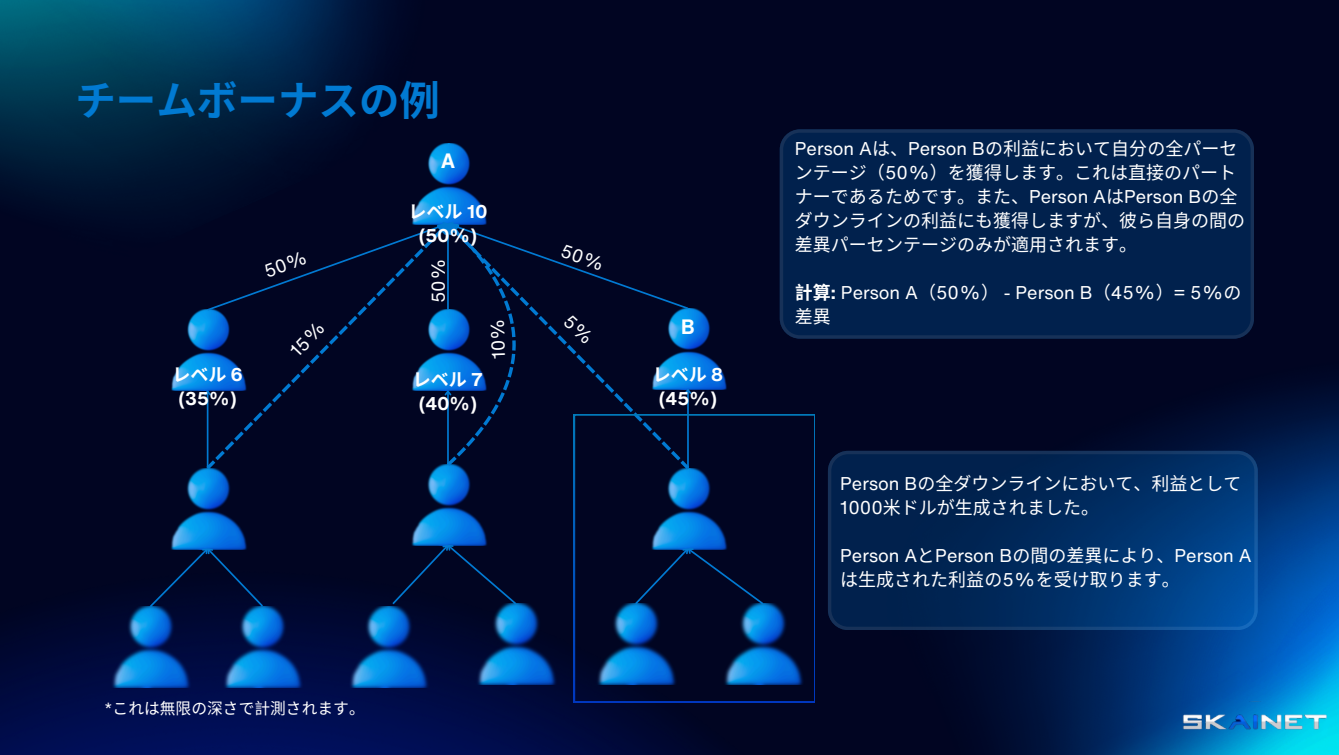
<style>
.page{position:relative;width:1339px;height:755px;background:#fff}
.page>*{position:absolute;margin:0;border:0;box-sizing:border-box;transform-origin:0 0}
.t1{font:700 40.5px "Noto Sans CJ Ksc";color:#017ad2}
.t2{font:700 20.25px "Helvetica Now Text";color:#fff}
.t3{font:18px/24.1px "Noto Sans CJ Ksc";color:#fff}
.t4{font:18px/24.1px "Helvetica Now Text";color:#fff}
.t5{font:700 18px/24.1px "Helvetica Now Text";color:#fff;text-align:center}
.t6{font:15.75px "Noto Sans CJ Ksc";color:#fff}
.s1{font-family:"Noto Sans CJ Ksc"}
.s2{font-family:"Helvetica Now Text"}
.s3{font-family:"Noto Sans CJ Ksc";font-weight:700}
.s4{font-weight:700}
</style>
<div class="page">
<div style="left:0;top:0;width:1338px;height:754px;background:#010522"></div>
<img style="left:0;top:0;width:390px;height:202px">
<img style="left:881px;top:144px;width:457px;height:610px">
<img style="left:0;top:309px;width:881px;height:445px">
<img style="left:1179px;top:701px;width:148px;height:34px">
<img style="left:373px;top:143px;width:112px;height:69px">
<img style="left:133px;top:310px;width:70px;height:81px">
<img style="left:692px;top:308px;width:71px;height:81px">
<img style="left:133px;top:468px;width:150px;height:81px">
<img style="left:75px;top:606px;width:151px;height:81px">
<img style="left:187px;top:605px;width:126px;height:81px">
<img style="left:373px;top:466px;width:150px;height:79px">
<img style="left:814px;top:603px;width:24px;height:81px">
<img style="left:464px;top:603px;width:109px;height:81px">
<svg style="left:148px;top:543px;width:117px;height:65px"></svg>
<svg style="left:390px;top:540px;width:128px;height:66px"></svg>
<img style="left:313px;top:605px;width:151px;height:81px">
<svg style="left:827px;top:450px;width:430px;height:179px;background:#012d62"></svg>
<div style="left:779px;top:129px;width:474px;height:209px;background:#01214d"></div>
<svg style="left:573px;top:414px;width:241px;height:288px"></svg>
<svg style="left:203px;top:212px;width:489px;height:254px"></svg>
<p class="t1" style="left:75px;top:68px;width:366px">チームボーナスの例</p>
<p class="t2" style="left:440px;top:145px;width:16px">A</p>
<p class="t5" style="left:408px;top:199px;width:80px"><span class="s1">レベル</span> 10 (50%)</p>
<p class="t4" style="left:426px;top:303px;width:46px;rotate:-90deg">50%</p>
<p class="t2" style="left:681px;top:311px;width:15px">B</p>
<h3 class="t5" style="left:172px;top:362px;width:72px"><span class="s1">レベル</span> 6 (35%)</h3>
<h2 class="t5" style="left:652px;top:362px;width:72px"><span class="s1">レベル</span> 8 (45%)</h2>
<p class="t5" style="left:413px;top:367px;width:72px"><span class="s1">レベル</span> 7 (40%)</p>
<p class="t6" style="left:104px;top:695px;width:262px"><span class="s2">*</span>これは無限の深さで計測されます。</p>
<p class="t3" style="left:794px;top:135px;width:452px"><span class="s2">Person A</span>は、<span class="s2">Person B</span>の利益において自分の全パーセンテージ（<span class="s2">50%</span>）を獲得します。これは直接のパートナーであるためです。また、<span class="s2">Person A</span>は<span class="s2">Person B</span>の全ダウンラインの利益にも獲得しますが、彼ら自身の間の差異パーセンテージのみが適用されます。</p>
<p class="t4" style="left:794px;top:280px;width:448px"><span class="s3">計算</span><span class="s4">:</span> Person A<span class="s1">（</span>50%<span class="s1">）</span> - Person B<span class="s1">（</span>45%<span class="s1">）</span>= 5%<span class="s1">の差異</span></p>
<p class="t3" style="left:840px;top:470px;width:403px"><span class="s2">Person B</span>の全ダウンラインにおいて、利益として<br><span class="s2">1000</span>米ドルが生成されました。</p>
<p class="t3" style="left:840px;top:542px;width:413px"><span class="s2">Person A</span>と<span class="s2">Person B</span>の間の差異により、<span class="s2">Person A</span>は生成された利益の<span class="s2">5%</span>を受け取ります。</p>
</div>
